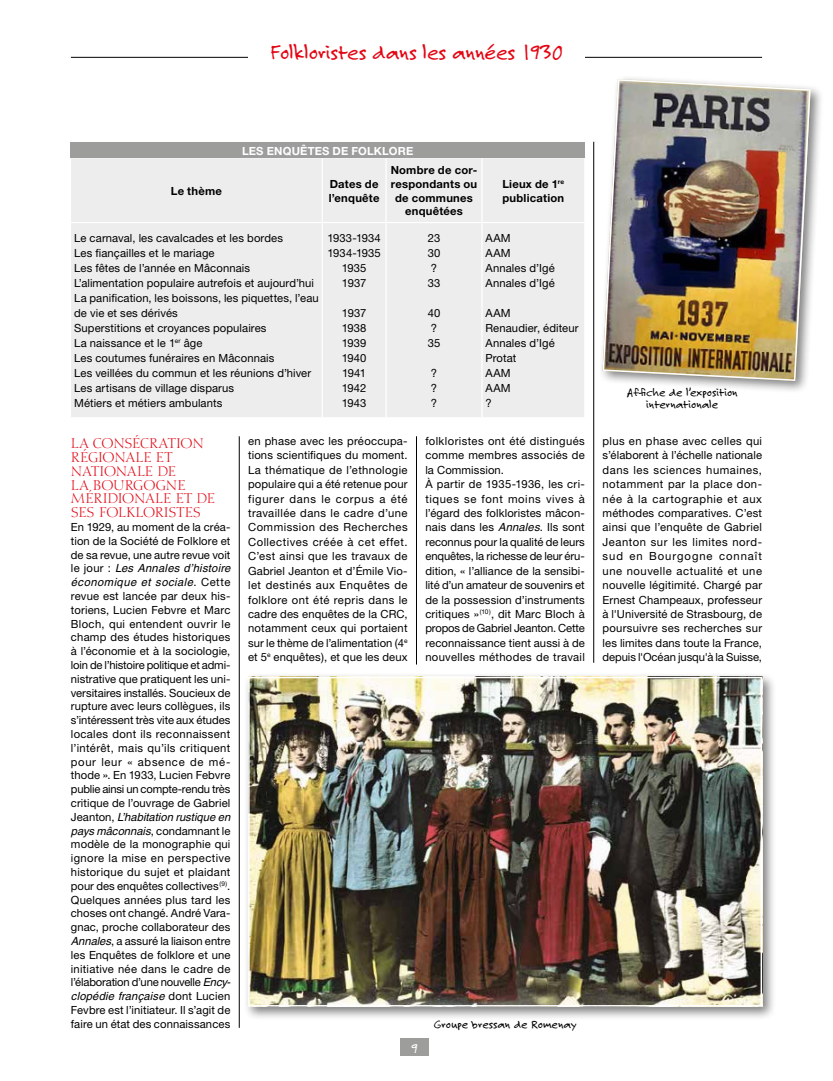
<style>
.page{position:relative;width:833px;height:1081px;background:#fff}
.page>*{position:absolute;margin:0;border:0;box-sizing:border-box;transform-origin:0 0}
.t1{font:22.5px "Felt Tip Roman";letter-spacing:-.01em;color:#e30613}
.t2{font:15px "Felt Tip Roman";color:#fff}
.t3{font:13.75px/13.8px "Calligraphic 810 BT";letter-spacing:-.02em;color:#e30613}
.t4{font:12.5px/12.5px "Felt Tip Roman";color:#000;text-align:center}
.t5{font:11.25px/14.4px "Helvetica Neue";letter-spacing:.01em;color:#000;text-align:justify}
.t6{font:700 11.25px/13.8px "Helvetica Neue";letter-spacing:.02em;color:#000}
.t7{font:italic 11.25px/13.8px "Helvetica";letter-spacing:.015em;color:#000}
.t8{font:italic 11.25px/13.8px "Helvetica";letter-spacing:.035em;color:#000}
.t9{font:700 11.25px "Helvetica Neue";letter-spacing:.015em;color:#fff}
.s1{font-family:"Helvetica Neue";font-style:normal}
.s2{font-family:"Helvetica";font-style:italic}
</style>
<div class="page">
<hr style="left:71px;top:57px;width:691px;height:1px;background:#000">
<div style="left:400px;top:1038px;width:29px;height:18px;background:#9d9d9c"></div>
<hr style="left:593px;top:142px;width:1px;height:521px;background:#000">
<hr style="left:416px;top:436px;width:1px;height:228px;background:#000">
<hr style="left:239px;top:436px;width:1px;height:592px;background:#000">
<div style="left:248px;top:43px;width:337px;height:28px;background:#fff"></div>
<div style="left:71px;top:142px;width:514px;height:16px;background:#9d9d9c"></div>
<div style="left:71px;top:158px;width:513px;height:259px;background:#ededed"></div>
<hr style="left:71px;top:222px;width:251px;height:1px;background:#fff">
<hr style="left:322px;top:222px;width:64px;height:1px;background:#fff">
<hr style="left:386px;top:222px;width:96px;height:1px;background:#fff">
<hr style="left:482px;top:222px;width:102px;height:1px;background:#fff">
<hr style="left:481px;top:158px;width:1px;height:64px;background:#fff">
<hr style="left:481px;top:223px;width:1px;height:194px;background:#fff">
<hr style="left:322px;top:158px;width:1px;height:64px;background:#fff">
<hr style="left:322px;top:223px;width:1px;height:194px;background:#fff">
<hr style="left:385px;top:158px;width:2px;height:64px;background:#fff">
<hr style="left:385px;top:223px;width:2px;height:194px;background:#fff">
<div style="left:598px;top:75px;width:226px;height:319px;background:#000;opacity:.5"></div>
<img style="left:602px;top:78px;width:209px;height:304px">
<div style="left:243px;top:672px;width:533px;height:348px;background:#000;opacity:.5"></div>
<img style="left:251px;top:680px;width:508px;height:323px">
<div style="left:248px;top:677px;width:514px;height:329px;border:2px solid #fff"></div>
<h1 class="t1" style="left:270px;top:38px;width:293px">Folkloristes dans les années 1930</h1>
<p class="t9" style="left:242px;top:144px;width:173px">LES ENQUÊTES DE FOLKLORE</p>
<p class="t6" style="left:171px;top:184px;width:53px">Le thème</p>
<p class="t6" style="left:329px;top:177px;width:52px">Dates de l’enquête</p>
<p class="t5" style="left:74px;top:230px;width:246px;line-height:15px;text-align:left">Le carnaval, les cavalcades et les bordes<br>Les fiançailles et le mariage<br>Les fêtes de l’année en Mâconnais L’alimentation populaire autrefois et aujourd’hui La panification, les boissons, les piquettes, l’eau de vie et ses dérivés<br>Superstitions et croyances populaires<br>La naissance et le 1<sup>er</sup> âge<br>Les coutumes funéraires en Mâconnais<br>Les veillées du commun et les réunions d’hiver Les artisans de village disparus<br>Métiers et métiers ambulants</p>
<p class="t5" style="left:327px;top:230px;width:55px;line-height:15px;text-align:center">1933-1934<br>1934-1935<br>1935<br>1937</p>
<p class="t5" style="left:342px;top:305px;width:26px;line-height:15px">1937<br>1938<br>1939<br>1940<br>1941<br>1942<br>1943</p>
<p class="t6" style="left:391px;top:163px;width:88px;text-align:center">Nombre de cor&shy;respondants ou de communes enquêtées</p>
<p class="t5" style="left:428px;top:230px;width:14px;line-height:15px;text-align:left">23<br>30 ?<br>33</p>
<p class="t5" style="left:428px;top:305px;width:14px;line-height:15px;text-align:left">40 ?<br>35</p>
<p class="t5" style="left:431px;top:365px;width:8px;line-height:15px">? ? ?</p>
<p class="t6" style="left:502px;top:177px;width:63px">Lieux de 1<sup>re </sup>publication</p>
<p class="t5" style="left:485px;top:230px;width:71px;line-height:15px;text-align:left">AAM<br>AAM<br>Annales d’Igé<br>Annales d’Igé</p>
<p class="t5" style="left:485px;top:305px;width:95px;line-height:15px;text-align:left">AAM<br>Renaudier, éditeur<br>Annales d’Igé<br>Protat<br>AAM<br>AAM<br>?</p>
<p class="t3" style="left:71px;top:437px;width:146px">LA CONSÉCRATION<br>RÉGIONALE ET<br>NATIONALE DE<br>LA BOURGOGNE<br>MÉRIDIONALE ET DE<br>SES FOLKLORISTES</p>
<p class="t5" style="left:71px;top:520px;width:161px;line-height:13.8px">En 1929, au moment de la créa&shy;tion de la Société de Folklore et de sa revue, une autre revue voit</p>
<p class="t8" style="left:71px;top:561px;width:161px"><span class="s1">le jour :</span> Les Annales d’histoire économique et sociale<span class="s1">. Cette</span></p>
<p class="t5" style="left:71px;top:589px;width:161px;line-height:13.8px">revue est lancée par deux his&shy;toriens, Lucien Febvre et Marc Bloch, qui entendent ouvrir le champ des études historiques à l’économie et à la sociologie, loin de l’histoire politique et admi&shy;nistrative que pratiquent les uni&shy;versitaires installés. Soucieux de rupture avec leurs collègues, ils s’intéressent très vite aux études locales dont ils reconnaissent l’intérêt, mais qu’ils critiquent pour leur « absence de mé&shy;thode ». En 1933, Lucien Febvre publie ainsi un compte-rendu très critique de l’ouvrage de Gabriel</p>
<p class="t7" style="left:71px;top:810px;width:161px"><span class="s1">Jeanton,</span> L’habitation rustique en pays mâconnais<span class="s1">, condamnant le</span></p>
<p class="t5" style="left:71px;top:837px;width:161px;line-height:13.8px">modèle de la monographie qui ignore la mise en perspective historique du sujet et plaidant pour des enquêtes collectives<sup>(9)</sup>.<br>Quelques années plus tard les choses ont changé. André Vara&shy;gnac, proche collaborateur des <span class="s2">Annales</span>, a assuré la liaison entre les Enquêtes de folklore et une initiative née dans le cadre de l’élaboration d’une nouvelle <span class="s2">Ency-</span></p>
<p class="t7" style="left:71px;top:989px;width:161px">clopédie française <span class="s1">dont Lucien</span></p>
<p class="t5" style="left:71px;top:1003px;width:161px;line-height:13.8px">Fevbre est l’initiateur. Il s’agit de faire un état des connaissances</p>
<p class="t5" style="left:248px;top:433px;width:161px">en phase avec les préoccupa&shy;tions scientifiques du moment.<br>La thématique de l’ethnologie populaire qui a été retenue pour figurer dans le corpus a été travaillée dans le cadre d’une Commission des Recherches Collectives créée à cet effet.<br>C’est ainsi que les travaux de Gabriel Jeanton et d’Émile Vio&shy;let destinés aux Enquêtes de folklore ont été repris dans le cadre des enquêtes de la CRC, notamment ceux qui portaient sur le thème de l’alimentation (4<sup>e </sup>et 5<sup>e</sup> enquêtes), et que les deux</p>
<p class="t5" style="left:425px;top:433px;width:161px;text-align:left">folkloristes ont été distingués comme membres associés de la Commission.<br>À partir de 1935-1936, les cri&shy;tiques se font moins vives à l’égard des folkloristes mâcon&shy;nais dans les <span class="s2">Annales</span>. Ils sont reconnus pour la qualité de leurs enquêtes, la richesse de leur éru&shy;dition, « l’alliance de la sensibi&shy;lité d’un amateur de souvenirs et de la possession d’instruments critiques »<sup>(10)</sup>, dit Marc Bloch à propos de Gabriel Jeanton. Cette reconnaissance tient aussi à de nouvelles méthodes de travail</p>
<p class="t4" style="left:434px;top:1017px;width:144px">Groupe bressan de Romenay</p>
<h2 class="t2" style="left:411px;top:1039px;width:8px">9</h2>
<p class="t4" style="left:627px;top:386px;width:112px">Affiche de l’exposition internationale</p>
<p class="t5" style="left:602px;top:433px;width:161px">plus en phase avec celles qui s’élaborent à l’échelle nationale dans les sciences humaines, notamment par la place don&shy;née à la cartographie et aux méthodes comparatives. C’est ainsi que l’enquête de Gabriel Jeanton sur les limites nord&shy;sud en Bourgogne connaît une nouvelle actualité et une nouvelle légitimité. Chargé par Ernest Champeaux, professeur à l'Université de Strasbourg, de poursuivre ses recherches sur les limites dans toute la France, depuis l'Océan jusqu'à la Suisse,</p>
</div>
